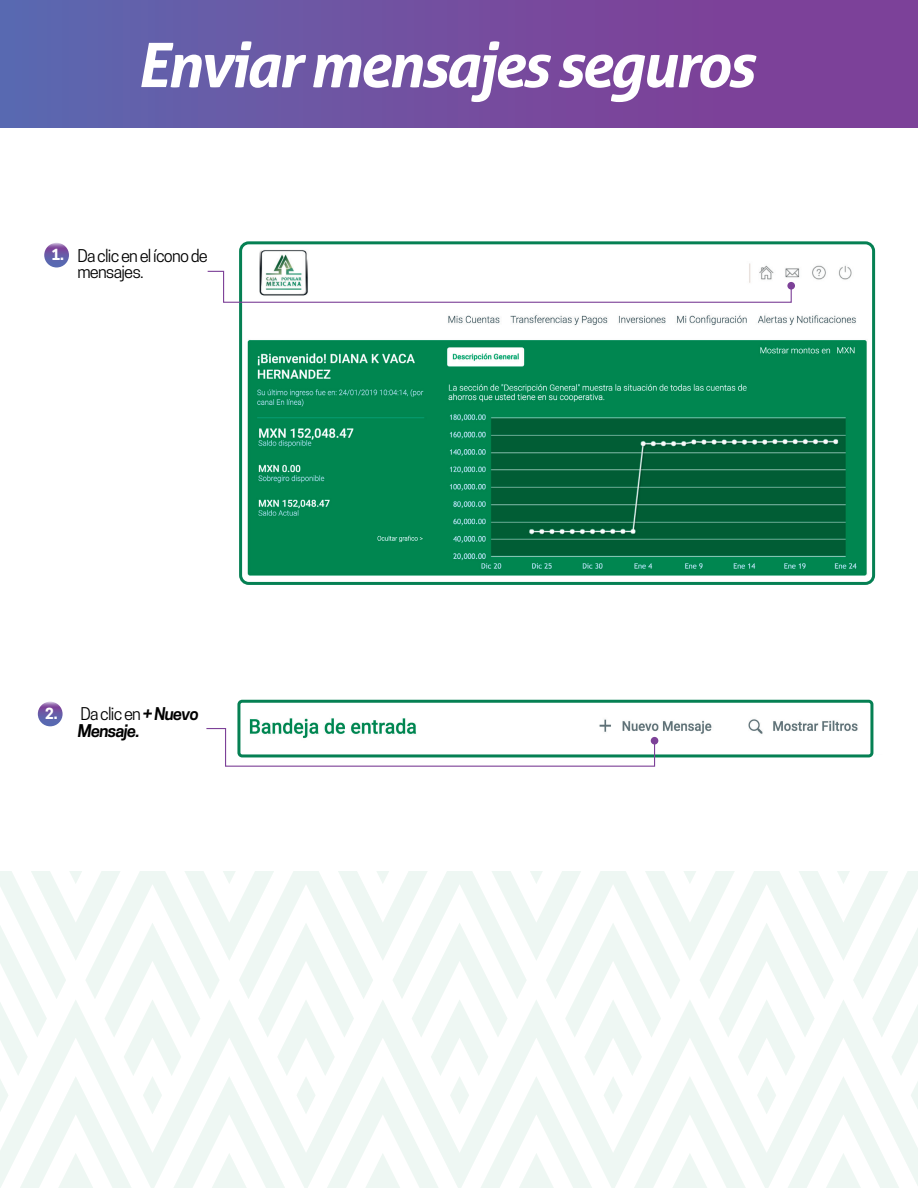
<style>
.page{position:relative;width:918px;height:1188px;background:#fff}
.page>*{position:absolute;margin:0;border:0;box-sizing:border-box;transform-origin:0 0}
.t1{font:italic 700 61.5px "Aller";letter-spacing:-.045em;color:#fff}
.t2{font:16.5px/16.2px "Cooper Hewitt";letter-spacing:-.045em;color:#000}
.t3{font:italic 600 16.5px/16.2px "Cooper Hewitt";letter-spacing:-.045em;color:#000}
.t4{font:700 14.4px "Cooper Hewitt";color:#fff}
.s1{font-weight:400;font-style:normal}
</style>
<div class="page">
<svg style="left:0;top:872px;width:918px;height:316px"></svg>
<img style="left:243px;top:245px;width:628px;height:336px">
<svg style="left:44px;top:243px;width:25px;height:24px"></svg>
<div style="left:0;top:0;width:918px;height:128px;background:linear-gradient(to right,#5e66ae,#833a94)"></div>
<div style="left:239px;top:241px;width:636px;height:344px;border:3px solid #058053;border-radius:8px"></div>
<svg style="left:38px;top:702px;width:25px;height:24px"></svg>
<svg style="left:207px;top:270px;width:585px;height:33px"></svg>
<div style="left:787px;top:282px;width:8px;height:8px;background:#7d4198;border-radius:50%"></div>
<img style="left:249px;top:703px;width:625px;height:51px">
<div style="left:237px;top:700px;width:636px;height:57px;border:3px solid #058053;border-radius:3px"></div>
<svg style="left:206px;top:727px;width:450px;height:40px"></svg>
<div style="left:651px;top:737px;width:7px;height:8px;background:#7d4198;border-radius:50%"></div>
<h1 class="t1" style="left:136px;top:27px;width:620px">Enviar mensajes seguros</h1>
<p class="t4" style="left:52px;top:247px;width:14px">1.</p>
<p class="t2" style="left:77px;top:247px;width:132px">Da clic en el ícono de mensajes.</p>
<p class="t4" style="left:45px;top:705px;width:14px">2.</p>
<p class="t3" style="left:78px;top:706px;width:123px"><span class="s1">Da clic en</span> + Nuevo<br>Mensaje.</p>
</div>
